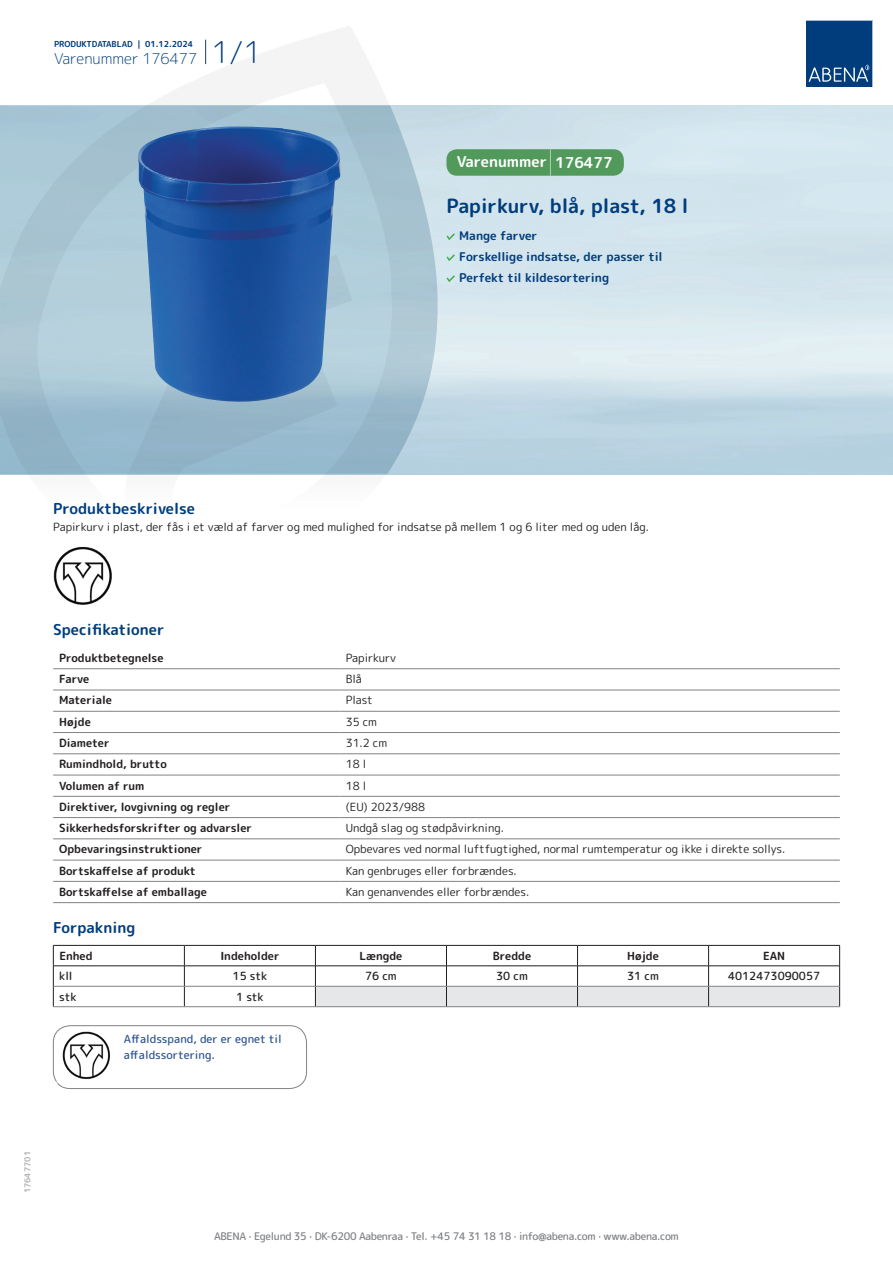
<style>
.page{position:relative;width:893px;height:1263px;background:#fff}
.page>*{position:absolute;margin:0;border:0;box-sizing:border-box;transform-origin:0 0}
.t1{font:700 19.5px "Rounded Mplus 1 c";color:#013d7d}
.t2{font:700 15px "Rounded Mplus 1 c";color:#013d7d}
.t3{font:300 15px "Rounded Mplus 1 c";color:#013d7d}
.t4{font:700 15px "Rounded Mplus 1 c";color:#fff}
.t5{font:700 12px/21px "Rounded Mplus 1 c";color:#013d7d}
.t6{font:11.25px "Rounded Mplus 1 c";color:#231f20}
.t7{font:700 11.25px "Rounded Mplus 1 c";color:#231f20}
.t8{font:500 11.25px/16.5px "Rounded Mplus 1 c";color:#305691}
.t9{font:500 11.25px "Rounded Mplus 1 c";color:#231f20}
.t10{font:500 10.5px "Rounded Mplus 1 c";letter-spacing:-.03em;color:#808285}
.t11{font:700 10.5px "Rounded Mplus 1 c";color:#fff}
.t12{font:700 8.25px "Rounded Mplus 1 c";color:#013d7d}
.t13{font:700 8.25px "Rounded Mplus 1 c";color:#b2b3b7}
.s1{font-size:30px}
.s2{font-size:25.5px}
</style>
<div class="page">
<svg style="left:0;top:26px;width:439px;height:449px"></svg>
<svg style="left:0;top:106px;width:438px;height:368px"></svg>
<svg style="left:205px;top:40px;width:1px;height:24px"></svg>
<svg style="left:806px;top:20px;width:67px;height:67px"></svg>
<img style="left:136px;top:127px;width:206px;height:276px">
<img style="left:53px;top:547px;width:59px;height:58px">
<hr style="left:53px;top:668px;width:287px;height:1px;background:#808285">
<hr style="left:340px;top:668px;width:500px;height:1px;background:#808285">
<hr style="left:53px;top:690px;width:287px;height:1px;background:#808285">
<hr style="left:340px;top:690px;width:500px;height:1px;background:#808285">
<hr style="left:53px;top:711px;width:287px;height:1px;background:#808285">
<hr style="left:340px;top:711px;width:500px;height:1px;background:#808285">
<hr style="left:53px;top:732px;width:287px;height:1px;background:#808285">
<hr style="left:340px;top:732px;width:500px;height:1px;background:#808285">
<hr style="left:53px;top:753px;width:287px;height:1px;background:#808285">
<hr style="left:340px;top:753px;width:500px;height:1px;background:#808285">
<hr style="left:53px;top:775px;width:287px;height:1px;background:#808285">
<hr style="left:340px;top:775px;width:500px;height:1px;background:#808285">
<hr style="left:53px;top:796px;width:287px;height:1px;background:#808285">
<hr style="left:340px;top:796px;width:500px;height:1px;background:#808285">
<hr style="left:53px;top:817px;width:287px;height:1px;background:#808285">
<hr style="left:340px;top:817px;width:500px;height:1px;background:#808285">
<hr style="left:53px;top:838px;width:287px;height:1px;background:#808285">
<hr style="left:340px;top:838px;width:500px;height:1px;background:#808285">
<hr style="left:53px;top:860px;width:287px;height:1px;background:#808285">
<hr style="left:340px;top:860px;width:500px;height:1px;background:#808285">
<hr style="left:53px;top:881px;width:287px;height:1px;background:#808285">
<hr style="left:340px;top:881px;width:500px;height:1px;background:#808285">
<hr style="left:53px;top:902px;width:287px;height:1px;background:#808285">
<hr style="left:340px;top:902px;width:500px;height:1px;background:#808285">
<hr style="left:53px;top:945px;width:131px;height:1px;background:#231f20">
<hr style="left:184px;top:945px;width:131px;height:1px;background:#231f20">
<hr style="left:53px;top:965px;width:131px;height:1px;background:#231f20">
<hr style="left:184px;top:965px;width:131px;height:1px;background:#231f20">
<svg style="left:53px;top:945px;width:1px;height:61px"></svg>
<svg style="left:184px;top:945px;width:1px;height:61px"></svg>
<svg style="left:315px;top:945px;width:525px;height:61px"></svg>
<hr style="left:54px;top:986px;width:130px;height:1px;background:#808285">
<hr style="left:184px;top:986px;width:131px;height:1px;background:#808285">
<hr style="left:315px;top:986px;width:131px;height:1px;background:#808285">
<hr style="left:446px;top:986px;width:131px;height:1px;background:#808285">
<hr style="left:577px;top:986px;width:132px;height:1px;background:#808285">
<hr style="left:709px;top:986px;width:130px;height:1px;background:#808285">
<hr style="left:53px;top:1006px;width:131px;height:1px;background:#808285">
<hr style="left:184px;top:1006px;width:131px;height:1px;background:#808285">
<hr style="left:315px;top:1006px;width:131px;height:1px;background:#808285">
<hr style="left:446px;top:1006px;width:131px;height:1px;background:#808285">
<hr style="left:577px;top:1006px;width:132px;height:1px;background:#808285">
<hr style="left:709px;top:1006px;width:131px;height:1px;background:#808285">
<img style="left:63px;top:1032px;width:47px;height:47px">
<div style="left:53px;top:1025px;width:254px;height:64px;border:1px solid #808285;border-radius:17px"></div>
<svg style="left:446px;top:233px;width:9px;height:7px"></svg>
<svg style="left:446px;top:254px;width:9px;height:7px"></svg>
<svg style="left:446px;top:275px;width:9px;height:7px"></svg>
<div style="left:446px;top:149px;width:178px;height:27px;background:#52995c;border-radius:10px"></div>
<p class="t12" style="left:54px;top:38px;width:141px">PRODUKTDATABLAD | 01.12.2024</p>
<h2 class="t3" style="left:54px;top:48px;width:209px">Varenummer 176477 <span class="s1">1/1</span></h2>
<h2 class="t4" style="left:457px;top:151px;width:157px">Varenummer <span class="s2">|</span> 176477</h2>
<h1 class="t1" style="left:446px;top:192px;width:244px">Papirkurv, blå, plast, 18 l</h1>
<p class="t5" style="left:459px;top:225px;width:205px">Mange farver<br>Forskellige indsatse, der passer til<br>Perfekt til kildesortering</p>
<h2 class="t2" style="left:53px;top:498px;width:143px">Produktbeskrivelse</h2>
<p class="t6" style="left:53px;top:518px;width:597px">Papirkurv i plast, der fås i et væld af farver og med mulighed for indsatse på mellem 1 og 6 liter med og uden låg.</p>
<h2 class="t2" style="left:53px;top:619px;width:113px">Specifikationer</h2>
<p class="t7" style="left:59px;top:650px;width:106px">Produktbetegnelse</p>
<p class="t6" style="left:346px;top:650px;width:52px">Papirkurv</p>
<p class="t7" style="left:59px;top:671px;width:32px">Farve</p>
<p class="t6" style="left:346px;top:671px;width:18px">Blå</p>
<p class="t7" style="left:59px;top:692px;width:54px">Materiale</p>
<p class="t6" style="left:346px;top:692px;width:29px">Plast</p>
<p class="t7" style="left:59px;top:714px;width:33px">Højde</p>
<p class="t6" style="left:346px;top:714px;width:33px">35 cm</p>
<p class="t7" style="left:59px;top:735px;width:52px">Diameter</p>
<p class="t6" style="left:346px;top:735px;width:43px">31.2 cm</p>
<p class="t7" style="left:59px;top:756px;width:109px">Rumindhold, brutto</p>
<p class="t6" style="left:346px;top:756px;width:22px">18 l</p>
<p class="t7" style="left:59px;top:777px;width:87px">Volumen af rum</p>
<p class="t6" style="left:346px;top:777px;width:22px">18 l</p>
<p class="t7" style="left:59px;top:799px;width:173px">Direktiver, lovgivning og regler</p>
<p class="t6" style="left:346px;top:799px;width:81px">(EU) 2023/988</p>
<p class="t7" style="left:59px;top:820px;width:194px">Sikkerhedsforskrifter og advarsler</p>
<p class="t6" style="left:346px;top:820px;width:160px">Undgå slag og stødpåvirkning.</p>
<p class="t7" style="left:59px;top:841px;width:145px">Opbevaringsinstruktioner</p>
<p class="t6" style="left:346px;top:841px;width:441px">Opbevares ved normal luftfugtighed, normal rumtemperatur og ikke i direkte sollys.</p>
<p class="t7" style="left:59px;top:862px;width:138px">Bortskaffelse af produkt</p>
<p class="t6" style="left:346px;top:862px;width:173px">Kan genbruges eller forbrændes.</p>
<p class="t7" style="left:59px;top:884px;width:149px">Bortskaffelse af emballage</p>
<p class="t6" style="left:346px;top:884px;width:185px">Kan genanvendes eller forbrændes.</p>
<h2 class="t2" style="left:53px;top:917px;width:84px">Forpakning</h2>
<p class="t7" style="left:59px;top:948px;width:35px">Enhed</p>
<p class="t7" style="left:220px;top:948px;width:61px">Indeholder</p>
<p class="t7" style="left:359px;top:948px;width:44px">Længde</p>
<p class="t7" style="left:493px;top:948px;width:40px">Bredde</p>
<p class="t7" style="left:627px;top:948px;width:33px">Højde</p>
<p class="t7" style="left:763px;top:948px;width:24px">EAN</p>
<p class="t9" style="left:59px;top:968px;width:15px">kll</p>
<p class="t9" style="left:233px;top:968px;width:36px">15 stk</p>
<p class="t9" style="left:365px;top:968px;width:33px">76 cm</p>
<p class="t9" style="left:496px;top:968px;width:33px">30 cm</p>
<p class="t9" style="left:627px;top:968px;width:33px">31 cm</p>
<p class="t9" style="left:728px;top:968px;width:94px">4012473090057</p>
<p class="t9" style="left:59px;top:988px;width:19px">stk</p>
<p class="t9" style="left:236px;top:988px;width:29px">1 stk</p>
<p class="t8" style="left:124px;top:1030px;width:159px">Affaldsspand, der er egnet til affaldssortering.</p>
<p class="t11" style="left:53px;top:1077px;width:7px">*</p>
<p class="t13" style="left:22px;top:1193px;width:44px;rotate:-90deg">17647701</p>
<p class="t10" style="left:214px;top:1229px;width:466px">ABENA · Egelund 35 · DK-6200 Aabenraa · Tel. +45 74 31 18 18 · info@abena.com · www.abena.com</p>
</div>
